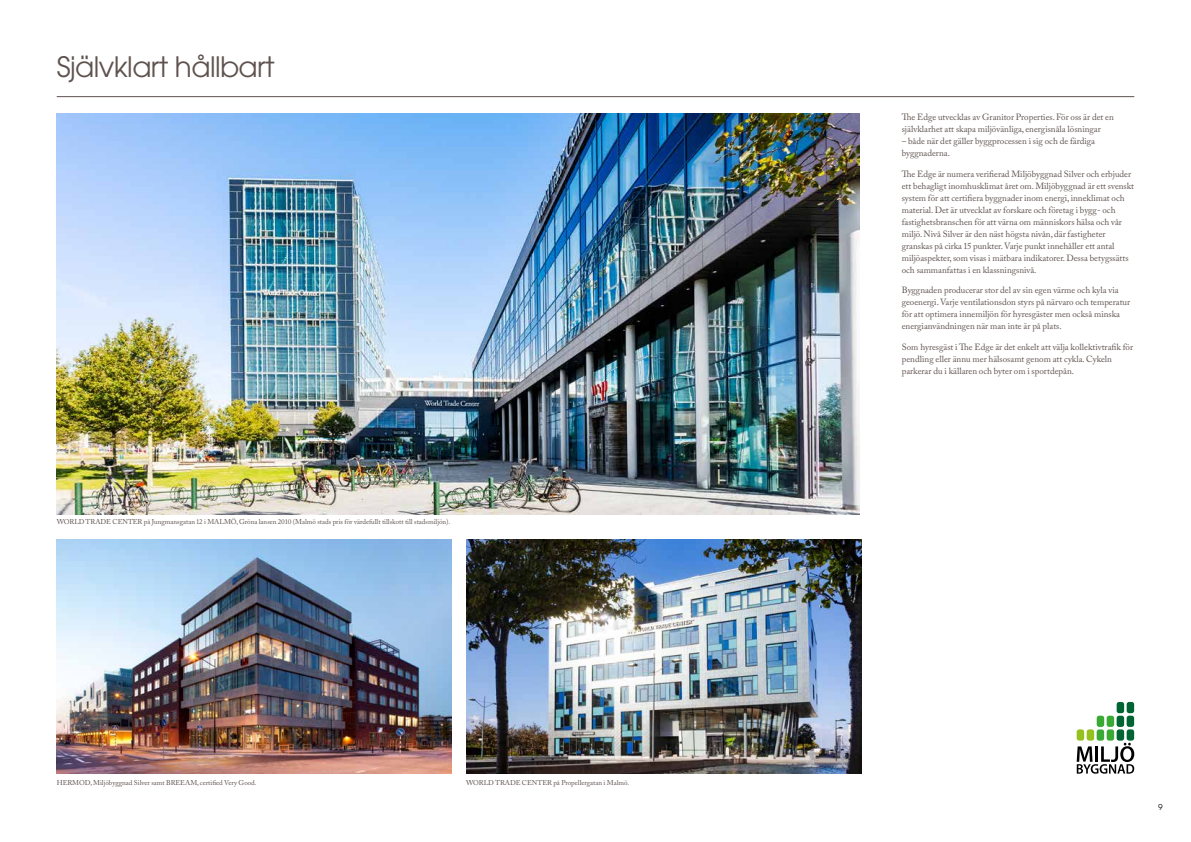
<style>
.page{position:relative;width:1191px;height:842px;background:#fff}
.page>*{position:absolute;margin:0;border:0;box-sizing:border-box;transform-origin:0 0}
.t1{font:28px "ITC Avant Garde Pro";letter-spacing:-.02em;color:#5e524e}
.t2{font:9px/12px "Adobe Caslon Pro";color:#5e524e}
.t3{font:8px "ITC Avant Garde Pro";color:#000}
.t4{font:7px "Adobe Caslon Pro";color:#5e524e}
</style>
<div class="page">
<hr style="left:57px;top:96px;width:1077px;height:1px;background:#5e524e">
<img style="left:57px;top:113px;width:802px;height:402px">
<img style="left:57px;top:539px;width:395px;height:234px">
<img style="left:466px;top:539px;width:395px;height:234px">
<div style="left:1086px;top:729px;width:8px;height:12px;background:#95c11f;border-radius:2px"></div>
<div style="left:1096px;top:729px;width:8px;height:12px;background:#3aaa35;border-radius:2px"></div>
<div style="left:1096px;top:716px;width:8px;height:11px;background:#3aaa35;border-radius:2px"></div>
<div style="left:1106px;top:729px;width:8px;height:12px;background:#3aaa35;border-radius:2px"></div>
<div style="left:1106px;top:716px;width:8px;height:11px;background:#3aaa35;border-radius:2px"></div>
<div style="left:1116px;top:729px;width:8px;height:12px;background:#006533;border-radius:2px"></div>
<div style="left:1116px;top:716px;width:8px;height:11px;background:#006533;border-radius:2px"></div>
<div style="left:1116px;top:702px;width:8px;height:11px;background:#006533;border-radius:2px"></div>
<div style="left:1126px;top:729px;width:8px;height:12px;background:#006533;border-radius:2px"></div>
<div style="left:1126px;top:716px;width:8px;height:11px;background:#006533;border-radius:2px"></div>
<div style="left:1126px;top:702px;width:8px;height:11px;background:#006533;border-radius:2px"></div>
<div style="left:1076px;top:729px;width:8px;height:12px;background:#95c11f;border-radius:2px"></div>
<svg style="left:1076px;top:743px;width:58px;height:31px"></svg>
<h1 class="t1" style="left:57px;top:50px;width:219px">Självklart hållbart</h1>
<p class="t4" style="left:57px;top:517px;width:395px">WORLD TRADE CENTER på Jungmansgatan 12 i MALMÖ, Gröna lansen 2010 (Malmö stads pris för värdefullt tillskott till stadsmiljön).</p>
<p class="t4" style="left:57px;top:779px;width:201px">HERMOD, Miljöbyggnad Silver samt BREEAM, certified Very Good.</p>
<p class="t4" style="left:466px;top:779px;width:165px">WORLD TRADE CENTER på Propellergatan i Malmö.</p>
<p class="t2" style="left:901px;top:111px;width:214px">The Edge utvecklas av Granitor Properties. För oss är det en självklarhet att skapa miljövänliga, energisnåla lösningar</p>
<p class="t2" style="left:901px;top:135px;width:195px">– både när det gäller byggprocessen i sig och de färdiga byggnaderna.</p>
<p class="t2" style="left:901px;top:167px;width:234px">The Edge är numera verifierad Miljöbyggnad Silver och erbjuder ett behagligt inomhusklimat året om. Miljöbyggnad är ett svenskt system för att certifiera byggnader inom energi, inneklimat och material. Det är utvecklat av forskare och företag i bygg- och fastighetsbranschen för att värna om människors hälsa och vår miljö. Nivå Silver är den näst högsta nivån, där fastigheter granskas på cirka 15 punkter. Varje punkt innehåller ett antal miljöaspekter, som visas i mätbara indikatorer. Dessa betygssätts och sammanfattas i en klassningsnivå.</p>
<p class="t2" style="left:901px;top:284px;width:230px">Byggnaden producerar stor del av sin egen värme och kyla via geoenergi. Varje ventilationsdon styrs på närvaro och temperatur för att optimera innemiljön för hyresgäster men också minska energianvändningen när man inte är på plats.</p>
<p class="t2" style="left:901px;top:340px;width:233px">Som hyresgäst i The Edge är det enkelt att välja kollektivtrafik för pendling eller ännu mer hälsosamt genom att cykla. Cykeln parkerar du i källaren och byter om i sportdepån.</p>
<p class="t3" style="left:1158px;top:802px;width:6px">9</p>
</div>
